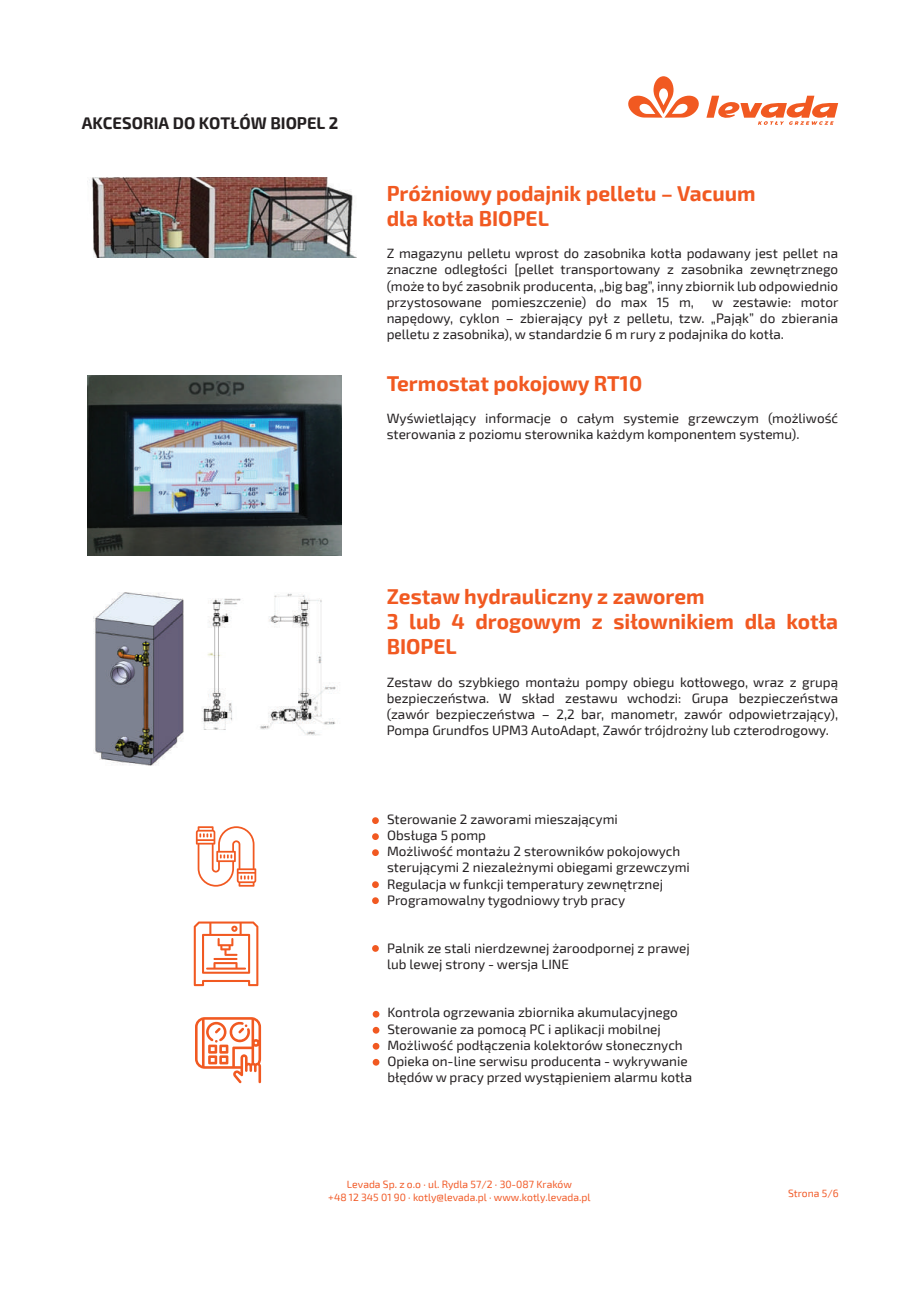
<style>
.page{position:relative;width:919px;height:1289px;background:#fff}
.page>*{position:absolute;margin:0;border:0;box-sizing:border-box;transform-origin:0 0}
.t1{font:700 21px/25.2px "Exo 2";color:#f15921}
.t2{font:700 16.5px "Exo 2";color:#231f20}
.t3{font:13.5px/16.2px "Exo 2";color:#231f20}
.t4{font:10.5px/12.6px "Exo 2";color:#f15a27;text-align:center}
</style>
<div class="page">
<svg style="left:628px;top:76px;width:71px;height:42px"></svg>
<svg style="left:706px;top:96px;width:132px;height:29px"></svg>
<img style="left:87px;top:376px;width:254px;height:179px">
<img style="left:93px;top:592px;width:243px;height:174px">
<img style="left:87px;top:178px;width:269px;height:79px">
<div style="left:372px;top:817px;width:7px;height:7px;background:#f15921;border-radius:50%"></div>
<div style="left:372px;top:849px;width:7px;height:7px;background:#f15921;border-radius:50%"></div>
<div style="left:372px;top:833px;width:7px;height:7px;background:#f15921;border-radius:50%"></div>
<div style="left:372px;top:881px;width:7px;height:7px;background:#f15921;border-radius:50%"></div>
<div style="left:372px;top:897px;width:7px;height:7px;background:#f15921;border-radius:50%"></div>
<svg style="left:196px;top:826px;width:60px;height:60px"></svg>
<div style="left:372px;top:945px;width:7px;height:6px;background:#f15921;border-radius:50%"></div>
<svg style="left:194px;top:921px;width:64px;height:65px"></svg>
<hr style="left:213px;top:957px;width:24px;height:3px;background:#f15921">
<svg style="left:372px;top:1010px;width:7px;height:7px"></svg>
<svg style="left:372px;top:1042px;width:7px;height:7px"></svg>
<svg style="left:372px;top:1026px;width:7px;height:7px"></svg>
<svg style="left:372px;top:1058px;width:7px;height:7px"></svg>
<svg style="left:195px;top:1017px;width:66px;height:66px"></svg>
<p class="t2" style="left:82px;top:113px;width:258px">AKCESORIA DO KOTŁÓW BIOPEL 2</p>
<h1 class="t1" style="left:386px;top:181px;width:370px">Próżniowy podajnik pelletu – Vacuum dla kotła BIOPEL</h1>
<p class="t3" style="left:386px;top:245px;width:453px;text-align:justify">Z magazynu pelletu wprost do zasobnika kotła podawany jest pellet na znaczne odległości [pellet transportowany z zasobnika zewnętrznego (może to być zasobnik producenta, „big bag”, inny zbiornik lub odpowiednio przystosowane pomieszczenie) do max 15 m,</p>
<p class="t3" style="left:386px;top:294px;width:453px;text-align:justify;text-indent:325px">w zestawie: motor napędowy, cyklon – zbierający pył z pelletu, tzw. „Pająk” do zbierania pelletu z zasobnika), w standardzie 6 m rury z podajnika do kotła.</p>
<h1 class="t1" style="left:386px;top:371px;width:257px">Termostat pokojowy RT10</h1>
<p class="t3" style="left:386px;top:410px;width:453px">Wyświetlający informacje o całym systemie grzewczym (możliwość sterowania z poziomu sterownika każdym komponentem systemu).</p>
<h1 class="t1" style="left:386px;top:584px;width:453px">Zestaw hydrauliczny z zaworem<br>3 lub 4 drogowym z siłownikiem dla kotła<br>BIOPEL</h1>
<p class="t3" style="left:386px;top:674px;width:453px;text-align:justify">Zestaw do szybkiego montażu pompy obiegu kotłowego, wraz z grupą bezpieczeństwa. W skład zestawu wchodzi: Grupa bezpieczeństwa (zawór bezpieczeństwa – 2,2 bar, manometr, zawór odpowietrzający), Pompa Grundfos UPM3 AutoAdapt, Zawór trójdrożny lub czterodrogowy.</p>
<p class="t3" style="left:387px;top:811px;width:304px">Sterowanie 2 zaworami mieszającymi<br>Obsługa 5 pomp<br>Możliwość montażu 2 sterowników pokojowych sterującymi 2 niezależnymi obiegami grzewczymi Regulacja w funkcji temperatury zewnętrznej Programowalny tygodniowy tryb pracy</p>
<p class="t3" style="left:387px;top:940px;width:304px">Palnik ze stali nierdzewnej żaroodpornej z prawej lub lewej strony - wersja LINE</p>
<p class="t3" style="left:387px;top:1004px;width:306px">Kontrola ogrzewania zbiornika akumulacyjnego Sterowanie za pomocą PC i aplikacji mobilnej Możliwość podłączenia kolektorów słonecznych Opieka on-line serwisu producenta - wykrywanie błędów w pracy przed wystąpieniem alarmu kotła</p>
<p class="t4" style="left:328px;top:1178px;width:264px">Levada Sp. z o.o · ul. Rydla 57/2 · 30-087 Kraków<br>+48 12 345 01 90 · kotly@levada.pl · www.kotly.levada.pl</p>
<p class="t4" style="left:788px;top:1187px;width:52px">Strona 5/6</p>
</div>
